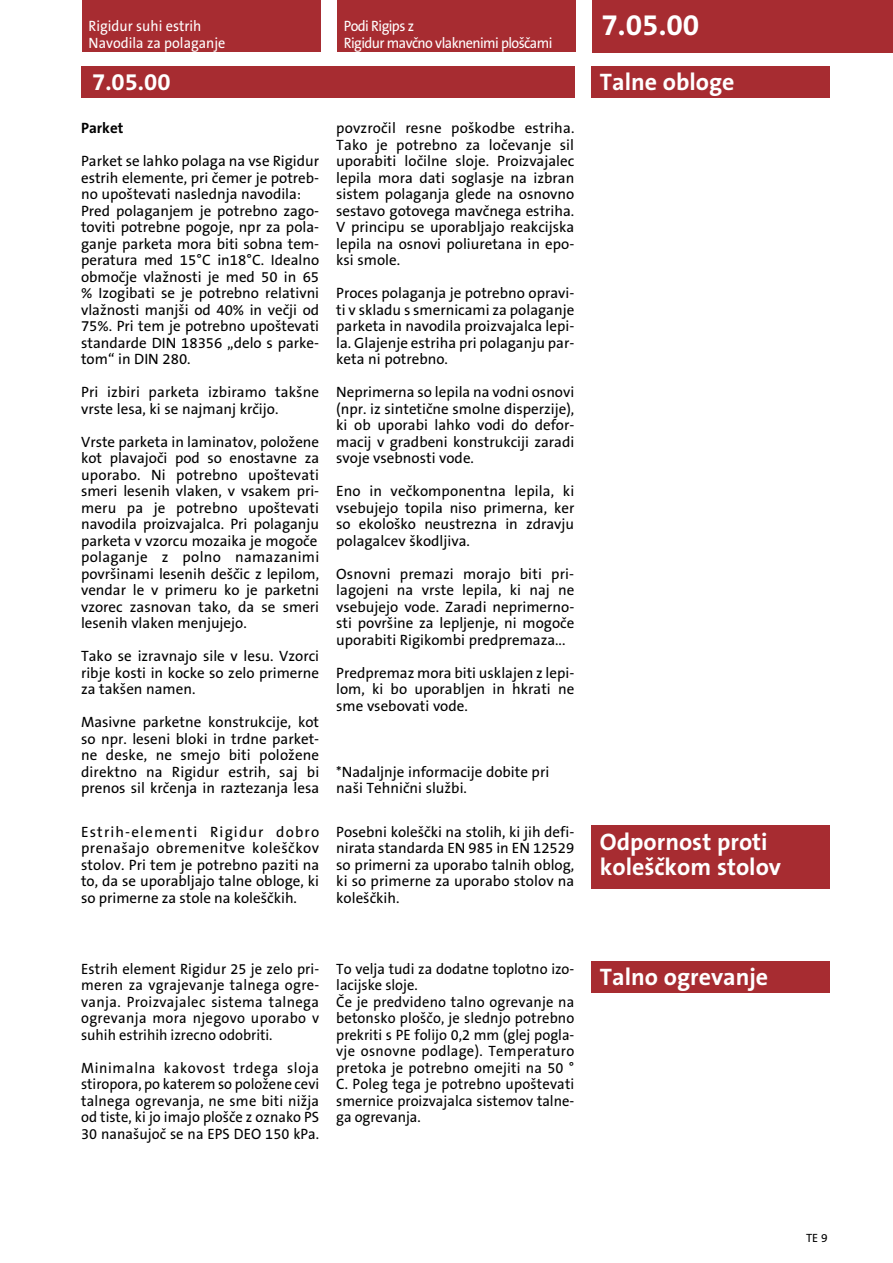
<style>
.page{position:relative;width:893px;height:1263px;background:#fff}
.page>*{position:absolute;margin:0;border:0;box-sizing:border-box;transform-origin:0 0}
.t1{font:700 30px "The Sans B7";color:#fff}
.t2{font:700 24px/25.5px "The Sans B7";color:#fff}
.t3{font:15px/16.5px "The Sans B5 Plain";color:#000;text-align:justify}
.t4{font:15px/17px "The Sans B5 Plain";letter-spacing:-.04em;color:#fff;scale:.95 1}
.t5{font:15px/17px "The Sans B5 Plain";color:#fff;scale:.95 1}
.t6{font:700 15px "The Sans B7";color:#000}
.t7{font:12px "The Sans B5 Plain";color:#000}
</style>
<div class="page">
<div style="left:83px;top:0;width:238px;height:51px;background:#a72c31"></div>
<div style="left:338px;top:0;width:238px;height:51px;background:#a72c31"></div>
<div style="left:593px;top:0;width:300px;height:53px;background:#a72c31"></div>
<div style="left:82px;top:66px;width:493px;height:32px;background:#a72c31"></div>
<div style="left:591px;top:66px;width:238px;height:32px;background:#a72c31"></div>
<div style="left:591px;top:825px;width:238px;height:64px;background:#a72c31"></div>
<div style="left:591px;top:961px;width:238px;height:32px;background:#a72c31"></div>
<p class="t5" style="left:89px;top:18px;width:145px">Rigidur suhi estrih<br>Navodila za polaganje</p>
<p class="t4" style="left:344px;top:18px;width:221px">Podi Rigips z<br>Rigidur mavčno vlaknenimi ploščami</p>
<h1 class="t1" style="left:601px;top:7px;width:99px">7.05.00</h1>
<h2 class="t2" style="left:92px;top:69px;width:80px">7.05.00</h2>
<h2 class="t2" style="left:600px;top:70px;width:136px">Talne obloge</h2>
<p class="t6" style="left:81px;top:119px;width:44px">Parket</p>
<p class="t3" style="left:81px;top:153px;width:240px;text-align:left">Parket se lahko polaga na vse Rigidur estrih elemente, pri čemer je potreb&shy;no upoštevati naslednja navodila:<br>Pred polaganjem je potrebno zago&shy;toviti potrebne pogoje, npr za pola&shy;ganje parketa mora biti sobna tem&shy;peratura med 15°C in18°C. Idealno območje vlažnosti je med 50 in 65 % Izogibati se je potrebno relativni vlažnosti manjši od 40% in večji od 75%. Pri tem je potrebno upoštevati standarde DIN 18356 „delo s parke&shy;tom“ in DIN 280.</p>
<p class="t3" style="left:81px;top:384px;width:240px">Pri izbiri parketa izbiramo takšne vrste lesa, ki se najmanj krčijo.</p>
<p class="t3" style="left:81px;top:434px;width:240px;text-align:left">Vrste parketa in laminatov, položene kot plavajoči pod so enostavne za uporabo. Ni potrebno upoštevati smeri lesenih vlaken, v vsakem pri&shy;meru pa je potrebno upoštevati navodila proizvajalca. Pri polaganju parketa v vzorcu mozaika je mogoče polaganje z polno namazanimi površinami lesenih deščic z lepilom, vendar le v primeru ko je parketni vzorec zasnovan tako, da se smeri lesenih vlaken menjujejo.</p>
<p class="t3" style="left:81px;top:648px;width:240px">Tako se izravnajo sile v lesu. Vzorci ribje kosti in kocke so zelo primerne za takšen namen.</p>
<p class="t3" style="left:81px;top:714px;width:240px">Masivne parketne konstrukcije, kot so npr. leseni bloki in trdne parket&shy;ne deske, ne smejo biti položene direktno na Rigidur estrih, saj bi prenos sil krčenja in raztezanja lesa</p>
<p class="t3" style="left:336px;top:120px;width:240px">povzročil resne poškodbe estriha.<br>Tako je potrebno za ločevanje sil uporabiti ločilne sloje. Proizvajalec lepila mora dati soglasje na izbran sistem polaganja glede na osnovno sestavo gotovega mavčnega estriha.<br>V principu se uporabljajo reakcijska lepila na osnovi poliuretana in epo&shy;ksi smole.</p>
<p class="t3" style="left:336px;top:285px;width:240px">Proces polaganja je potrebno opravi&shy;ti v skladu s smernicami za polaganje parketa in navodila proizvajalca lepi&shy;la. Glajenje estriha pri polaganju par&shy;keta ni potrebno.</p>
<p class="t3" style="left:336px;top:384px;width:240px">Neprimerna so lepila na vodni osnovi (npr. iz sintetične smolne disperzije), ki ob uporabi lahko vodi do defor&shy;macij v gradbeni konstrukciji zaradi svoje vsebnosti vode.</p>
<p class="t3" style="left:336px;top:483px;width:240px">Eno in večkomponentna lepila, ki vsebujejo topila niso primerna, ker so ekološko neustrezna in zdravju polagalcev škodljiva.</p>
<p class="t3" style="left:336px;top:566px;width:240px">Osnovni premazi morajo biti pri&shy;lagojeni na vrste lepila, ki naj ne vsebujejo vode. Zaradi neprimerno&shy;sti površine za lepljenje, ni mogoče uporabiti Rigikombi predpremaza...</p>
<p class="t3" style="left:336px;top:665px;width:240px">Predpremaz mora biti usklajen z lepi&shy;lom, ki bo uporabljen in hkrati ne sme vsebovati vode.</p>
<p class="t3" style="left:336px;top:764px;width:215px">*Nadaljnje informacije dobite pri naši Tehnični službi.</p>
<p class="t3" style="left:81px;top:824px;width:240px">Estrih-elementi Rigidur dobro prenašajo obremenitve koleščkov stolov. Pri tem je potrebno paziti na to, da se uporabljajo talne obloge, ki so primerne za stole na koleščkih.</p>
<p class="t3" style="left:336px;top:824px;width:240px">Posebni koleščki na stolih, ki jih defi&shy;nirata standarda EN 985 in EN 12529 so primerni za uporabo talnih oblog, ki so primerne za uporabo stolov na koleščkih.</p>
<p class="t3" style="left:81px;top:961px;width:240px">Estrih element Rigidur 25 je zelo pri&shy;meren za vgrajevanje talnega ogre&shy;vanja. Proizvajalec sistema talnega ogrevanja mora njegovo uporabo v suhih estrihih izrecno odobriti.</p>
<p class="t3" style="left:81px;top:1060px;width:240px">Minimalna kakovost trdega sloja stiropora, po katerem so položene cevi talnega ogrevanja, ne sme biti nižja od tiste, ki jo imajo plošče z oznako PS 30 nanašujoč se na EPS DEO 150 kPa.</p>
<p class="t3" style="left:336px;top:961px;width:240px;text-align:left">To velja tudi za dodatne toplotno izo&shy;lacijske sloje.<br>Če je predvideno talno ogrevanje na betonsko ploščo, je slednjo potrebno prekriti s PE folijo 0,2 mm (glej pogla&shy;vje osnovne podlage). Temperaturo pretoka je potrebno omejiti na 50 °<br>C. Poleg tega je potrebno upoštevati smernice proizvajalca sistemov talne&shy;ga ogrevanja.</p>
<h2 class="t2" style="left:600px;top:829px;width:183px">Odpornost proti koleščkom stolov</h2>
<h2 class="t2" style="left:600px;top:965px;width:170px">Talno ogrevanje</h2>
<p class="t7" style="left:806px;top:1230px;width:23px">TE 9</p>
</div>
